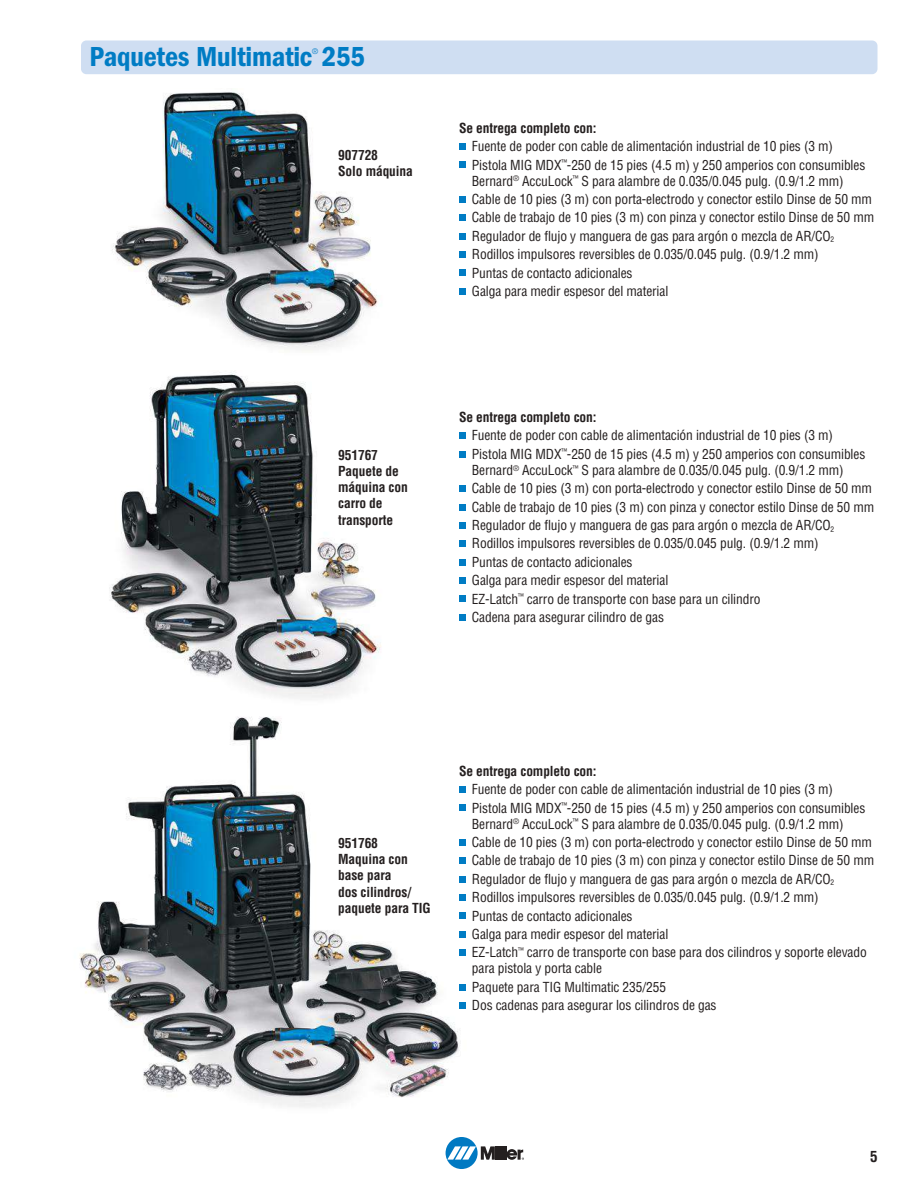
<style>
.page{position:relative;width:918px;height:1188px;background:#fff}
.page>*{position:absolute;margin:0;border:0;box-sizing:border-box;transform-origin:0 0}
.t1{font:28.5px "ITC Franklin Gothic Std Dm Cd";letter-spacing:-.01em;color:#007cc4}
.t2{font:700 condensed 15px "Helvetica";color:#241f1f}
.t3{font:condensed 13.5px/18.3px "Helvetica";letter-spacing:-.01em;color:#241f1f}
.t4{font:700 condensed 13.5px/16.2px "Helvetica";letter-spacing:-.01em;color:#241f1f}
.t5{font:condensed 7.5px "Helvetica";color:#007cc4}
</style>
<div class="page">
<img style="left:112px;top:92px;width:267px;height:259px">
<img style="left:109px;top:372px;width:272px;height:326px">
<img style="left:79px;top:716px;width:387px;height:391px">
<div style="left:446px;top:1137px;width:32px;height:32px;background:#0079c2;border-radius:50%"></div>
<hr style="left:499px;top:1146px;width:3px;height:14px;background:#241f1f">
<hr style="left:503px;top:1146px;width:3px;height:14px;background:#241f1f">
<svg style="left:447px;top:1146px;width:52px;height:14px"></svg>
<svg style="left:506px;top:1149px;width:18px;height:11px"></svg>
<div style="left:81px;top:40px;width:797px;height:34px;background:#cfdef2;border-radius:5px"></div>
<div style="left:459px;top:196px;width:6px;height:7px;background:#007cc4"></div>
<div style="left:459px;top:143px;width:6px;height:7px;background:#007cc4"></div>
<svg style="left:459px;top:162px;width:6px;height:6px"></svg>
<svg style="left:459px;top:215px;width:6px;height:6px"></svg>
<svg style="left:459px;top:233px;width:6px;height:6px"></svg>
<div style="left:459px;top:251px;width:6px;height:7px;background:#007cc4"></div>
<svg style="left:459px;top:270px;width:6px;height:6px"></svg>
<svg style="left:459px;top:288px;width:6px;height:6px"></svg>
<div style="left:459px;top:432px;width:6px;height:7px;background:#007cc4"></div>
<svg style="left:459px;top:451px;width:6px;height:6px"></svg>
<div style="left:459px;top:485px;width:6px;height:7px;background:#007cc4"></div>
<svg style="left:459px;top:504px;width:6px;height:6px"></svg>
<div style="left:459px;top:522px;width:6px;height:7px;background:#007cc4"></div>
<div style="left:459px;top:540px;width:6px;height:7px;background:#007cc4"></div>
<svg style="left:459px;top:559px;width:6px;height:6px"></svg>
<div style="left:459px;top:577px;width:6px;height:7px;background:#007cc4"></div>
<svg style="left:459px;top:596px;width:6px;height:6px"></svg>
<svg style="left:459px;top:614px;width:6px;height:6px"></svg>
<div style="left:459px;top:949px;width:6px;height:7px;background:#007cc4"></div>
<div style="left:459px;top:1002px;width:6px;height:7px;background:#007cc4"></div>
<svg style="left:459px;top:984px;width:6px;height:6px"></svg>
<div style="left:459px;top:786px;width:6px;height:7px;background:#007cc4"></div>
<svg style="left:459px;top:805px;width:6px;height:6px"></svg>
<div style="left:459px;top:839px;width:6px;height:7px;background:#007cc4"></div>
<div style="left:459px;top:857px;width:6px;height:7px;background:#007cc4"></div>
<svg style="left:459px;top:876px;width:6px;height:6px"></svg>
<div style="left:459px;top:894px;width:6px;height:7px;background:#007cc4"></div>
<svg style="left:459px;top:913px;width:6px;height:6px"></svg>
<svg style="left:459px;top:931px;width:6px;height:6px"></svg>
<h1 class="t1" style="left:90px;top:47px;width:277px">Paquetes Multimatic 255</h1>
<p class="t5" style="left:312px;top:48px;width:7px">®</p>
<p class="t4" style="left:338px;top:148px;width:76px">907728<br>Solo máquina</p>
<p class="t4" style="left:338px;top:448px;width:71px">951767<br>Paquete de máquina con carro de transporte</p>
<p class="t4" style="left:459px;top:121px;width:139px">Se entrega completo con:</p>
<p class="t3" style="left:472px;top:138px;width:395px">Fuente de poder con cable de alimentación industrial de 10 pies (3 m)<br>Pistola MIG MDX<sup>™</sup>-250 de 15 pies (4.5 m) y 250 amperios con consumibles</p>
<p class="t3" style="left:472px;top:173px;width:404px">Bernard<sup>®</sup> AccuLock<sup>™</sup> S para alambre de 0.035/0.045 pulg. (0.9/1.2 mm)<br>Cable de 10 pies (3 m) con porta-electrodo y conector estilo Dinse de 50 mm Cable de trabajo de 10 pies (3 m) con pinza y conector estilo Dinse de 50 mm Regulador de flujo y manguera de gas para argón o mezcla de AR/CO<sub>2<br></sub>Rodillos impulsores reversibles de 0.035/0.045 pulg. (0.9/1.2 mm)<br>Puntas de contacto adicionales<br>Galga para medir espesor del material</p>
<p class="t4" style="left:459px;top:410px;width:139px">Se entrega completo con:</p>
<p class="t3" style="left:472px;top:428px;width:395px">Fuente de poder con cable de alimentación industrial de 10 pies (3 m)<br>Pistola MIG MDX<sup>™</sup>-250 de 15 pies (4.5 m) y 250 amperios con consumibles</p>
<p class="t3" style="left:472px;top:462px;width:404px">Bernard<sup>®</sup> AccuLock<sup>™</sup> S para alambre de 0.035/0.045 pulg. (0.9/1.2 mm)<br>Cable de 10 pies (3 m) con porta-electrodo y conector estilo Dinse de 50 mm Cable de trabajo de 10 pies (3 m) con pinza y conector estilo Dinse de 50 mm Regulador de flujo y manguera de gas para argón o mezcla de AR/CO<sub>2<br></sub>Rodillos impulsores reversibles de 0.035/0.045 pulg. (0.9/1.2 mm)<br>Puntas de contacto adicionales<br>Galga para medir espesor del material<br>EZ-Latch<sup>™</sup> carro de transporte con base para un cilindro<br>Cadena para asegurar cilindro de gas</p>
<p class="t4" style="left:338px;top:836px;width:94px">951768<br>Maquina con base para<br>dos cilindros/ paquete para TIG</p>
<p class="t4" style="left:459px;top:764px;width:139px">Se entrega completo con:</p>
<p class="t3" style="left:472px;top:781px;width:395px">Fuente de poder con cable de alimentación industrial de 10 pies (3 m)<br>Pistola MIG MDX<sup>™</sup>-250 de 15 pies (4.5 m) y 250 amperios con consumibles</p>
<p class="t3" style="left:472px;top:816px;width:404px">Bernard<sup>®</sup> AccuLock<sup>™</sup> S para alambre de 0.035/0.045 pulg. (0.9/1.2 mm)<br>Cable de 10 pies (3 m) con porta-electrodo y conector estilo Dinse de 50 mm Cable de trabajo de 10 pies (3 m) con pinza y conector estilo Dinse de 50 mm Regulador de flujo y manguera de gas para argón o mezcla de AR/CO<sub>2<br></sub>Rodillos impulsores reversibles de 0.035/0.045 pulg. (0.9/1.2 mm)<br>Puntas de contacto adicionales<br>Galga para medir espesor del material<br>EZ-Latch<sup>™</sup> carro de transporte con base para dos cilindros y soporte elevado</p>
<p class="t3" style="left:472px;top:960px;width:246px">para pistola y porta cable<br>Paquete para TIG Multimatic 235/255<br>Dos cadenas para asegurar los cilindros de gas</p>
<p class="t2" style="left:870px;top:1151px;width:9px">5</p>
</div>
